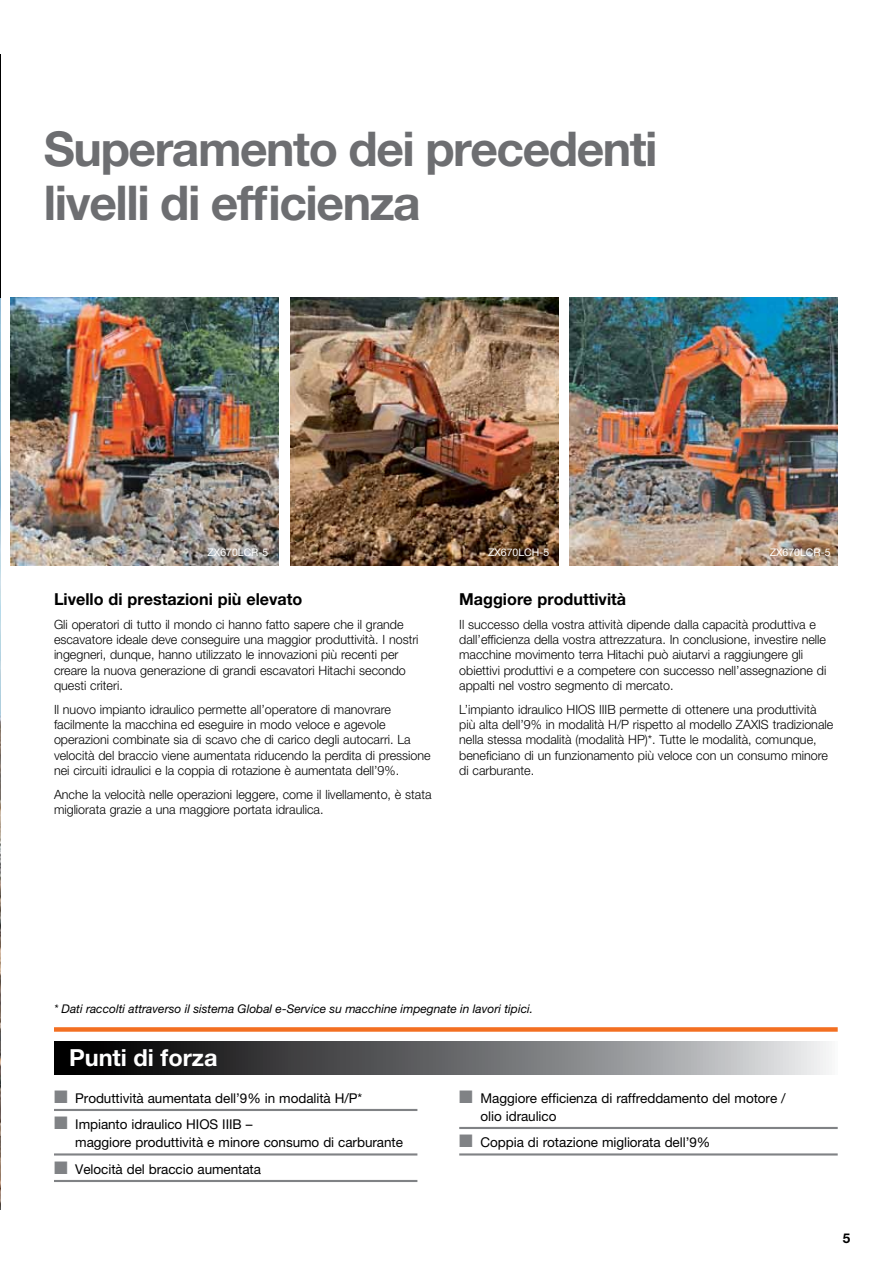
<style>
.page{position:relative;width:893px;height:1263px;background:#fff}
.page>*{position:absolute;margin:0;border:0;box-sizing:border-box;transform-origin:0 0}
.t1{font:700 48px/54.4px "Helvetica Neue LT Pro";letter-spacing:-.03em;color:#6d6e71}
.t2{font:700 23.55px "Helvetica Neue LT Pro";color:#fff}
.t3{font:700 16.5px "Helvetica Neue LT Pro";color:#000}
.t4{font:13.5px/18px "Helvetica Neue LT Pro";letter-spacing:-.005em;color:#000}
.t5{font:700 13.5px "Helvetica Neue LT Pro";color:#000}
.t6{font:300 12.75px/15.3px "Helvetica Neue LT Pro";color:#000}
.t7{font:italic 12px "Helvetica Neue LT Pro";color:#000}
.t8{font:10.5px "Helvetica Neue LT Pro";color:#fff}
.s1{color:#808285}
</style>
<div class="page">
<div style="left:54px;top:1027px;width:784px;height:5px;background:#f36f21"></div>
<img style="left:0;top:298px;width:1px;height:912px">
<img style="left:570px;top:298px;width:268px;height:268px">
<img style="left:11px;top:298px;width:267px;height:267px">
<img style="left:290px;top:298px;width:268px;height:268px">
<svg style="left:54px;top:1041px;width:775px;height:34px;background:#68696b"></svg>
<hr style="left:0;top:54px;width:1px;height:244px;background:#000">
<hr style="left:54px;top:1109px;width:363px;height:2px;background:#808285">
<hr style="left:54px;top:1153px;width:363px;height:2px;background:#808285">
<hr style="left:54px;top:1180px;width:363px;height:2px;background:#808285">
<hr style="left:459px;top:1127px;width:379px;height:2px;background:#808285">
<hr style="left:459px;top:1153px;width:379px;height:2px;background:#808285">
<h1 class="t1" style="left:44px;top:120px;width:615px">Superamento dei precedenti livelli di efficienza</h1>
<p class="t8" style="left:208px;top:546px;width:62px">ZX670LCR-5</p>
<p class="t8" style="left:488px;top:546px;width:63px">ZX670LCH-5</p>
<p class="t8" style="left:770px;top:546px;width:62px">ZX670LCR-5</p>
<p class="t3" style="left:54px;top:589px;width:250px">Livello di prestazioni più elevato</p>
<p class="t6" style="left:54px;top:616px;width:366px">Gli operatori di tutto il mondo ci hanno fatto sapere che il grande escavatore ideale deve conseguire una maggior produttività. I nostri ingegneri, dunque, hanno utilizzato le innovazioni più recenti per creare la nuova generazione di grandi escavatori Hitachi secondo questi criteri.</p>
<p class="t6" style="left:54px;top:701px;width:378px">Il nuovo impianto idraulico permette all’operatore di manovrare facilmente la macchina ed eseguire in modo veloce e agevole operazioni combinate sia di scavo che di carico degli autocarri. La velocità del braccio viene aumentata riducendo la perdita di pressione nei circuiti idraulici e la coppia di rotazione è aumentata dell’9%.</p>
<p class="t6" style="left:54px;top:786px;width:379px">Anche la velocità nelle operazioni leggere, come il livellamento, è stata migliorata grazie a una maggiore portata idraulica.</p>
<p class="t3" style="left:459px;top:589px;width:168px">Maggiore produttività</p>
<p class="t6" style="left:459px;top:616px;width:369px">Il successo della vostra attività dipende dalla capacità produttiva e dall’efficienza della vostra attrezzatura. In conclusione, investire nelle macchine movimento terra Hitachi può aiutarvi a raggiungere gli obiettivi produttivi e a competere con successo nell’assegnazione di appalti nel vostro segmento di mercato.</p>
<p class="t6" style="left:459px;top:701px;width:376px">L’impianto idraulico HIOS IIIB permette di ottenere una produttività più alta dell’9% in modalità H/P rispetto al modello ZAXIS tradizionale nella stessa modalità (modalità HP)*. Tutte le modalità, comunque, beneficiano di un funzionamento più veloce con un consumo minore di carburante.</p>
<p class="t7" style="left:54px;top:1001px;width:481px">* Dati raccolti attraverso il sistema Global e-Service su macchine impegnate in lavori tipici.</p>
<h2 class="t2" style="left:69px;top:1043px;width:150px">Punti di forza</h2>
<p class="t4" style="left:54px;top:1088px;width:310px"><span class="s1">■</span> Produttività aumentata dell’9% in modalità H/P*</p>
<p class="t4" style="left:75px;top:1115px;width:329px;text-indent:-21px"><span class="s1">■</span> Impianto idraulico HIOS IIIB –<br>maggiore produttività e minore consumo di carburante</p>
<p class="t4" style="left:54px;top:1159px;width:208px"><span class="s1">■</span> Velocità del braccio aumentata</p>
<p class="t4" style="left:480px;top:1088px;width:307px;text-indent:-21px"><span class="s1">■</span> Maggiore efficienza di raffreddamento del motore / olio idraulico</p>
<p class="t4" style="left:459px;top:1133px;width:253px"><span class="s1">■</span> Coppia di rotazione migliorata dell’9%</p>
<p class="t5" style="left:843px;top:1230px;width:9px">5</p>
</div>
